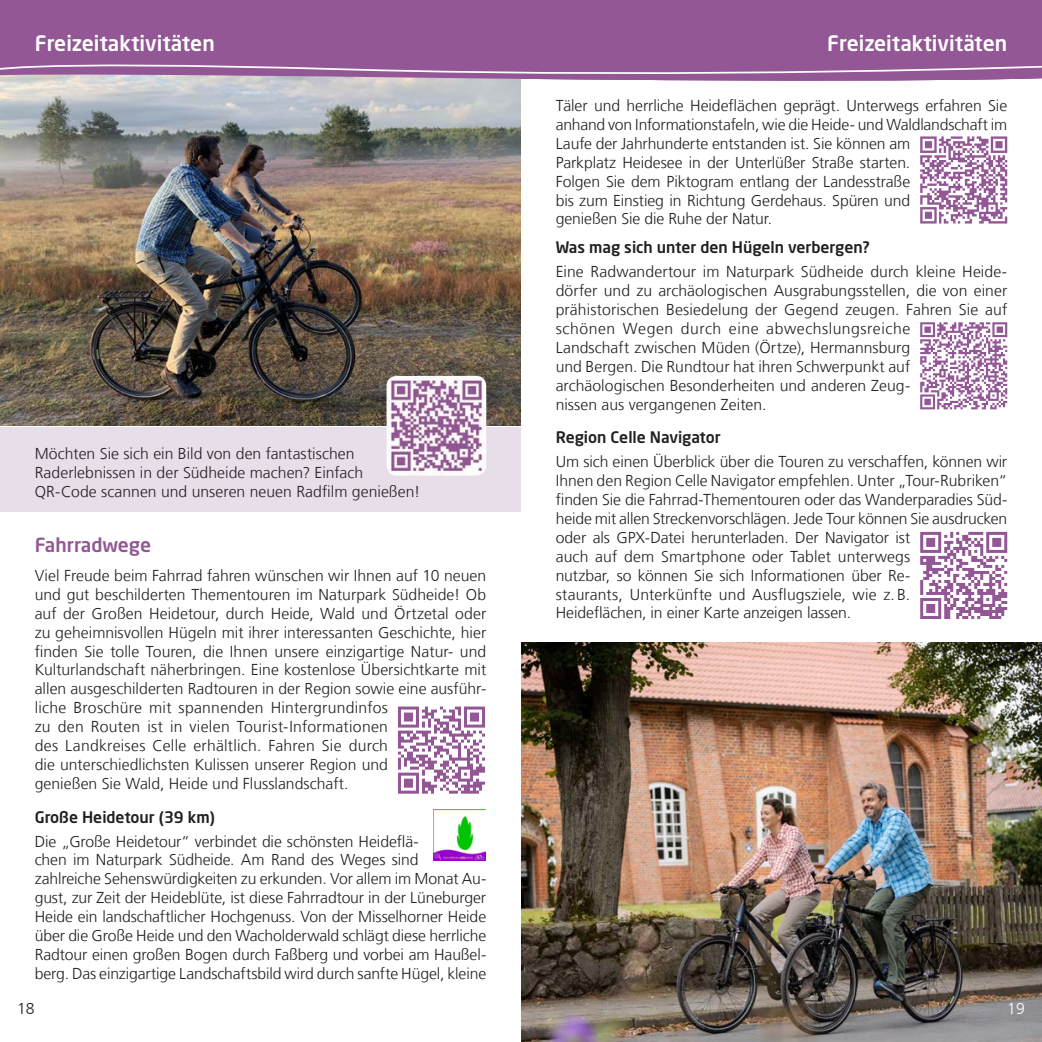
<style>
.page{position:relative;width:1042px;height:1042px;background:#fff}
.page>*{position:absolute;margin:0;border:0;box-sizing:border-box;transform-origin:0 0}
.t1{font:500 21px "Neo Sans Pro";color:#fff}
.t2{font:500 19.25px "Neo Sans Pro";color:#935796}
.t3{font:300 15.75px/18.9px "Frutiger LT Com";color:#231f20}
.t4{font:500 15.75px "Neo Sans Pro";color:#231f20}
.t5{font:300 15.75px "Frutiger LT Com";color:#fff}
</style>
<div class="page">
<div style="left:0;top:427px;width:521px;height:85px;background:#e8deea"></div>
<img style="left:0;top:84px;width:521px;height:342px">
<img style="left:434px;top:809px;width:51px;height:51px">
<svg style="left:0;top:0;width:1042px;height:84px;background:#98609b"></svg>
<svg style="left:0;top:58px;width:1042px;height:21px;background:#a06da2"></svg>
<img style="left:386px;top:376px;width:100px;height:99px">
<svg style="left:398px;top:706px;width:87px;height:87px"></svg>
<svg style="left:920px;top:136px;width:87px;height:87px"></svg>
<svg style="left:920px;top:322px;width:87px;height:87px"></svg>
<svg style="left:920px;top:532px;width:87px;height:87px"></svg>
<img style="left:521px;top:642px;width:521px;height:400px">
<h1 class="t1" style="left:35px;top:30px;width:182px">Freizeitaktivitäten</h1>
<h1 class="t1" style="left:827px;top:30px;width:182px">Freizeitaktivitäten</h1>
<p class="t3" style="left:35px;top:444px;width:387px">Möchten Sie sich ein Bild von den fantastischen<br>Raderlebnissen in der Südheide machen? Einfach<br>QR-Code scannen und unseren neuen Radfilm genießen!</p>
<p class="t2" style="left:35px;top:533px;width:118px">Fahrradwege</p>
<p class="t3" style="left:35px;top:566px;width:453px">Viel Freude beim Fahrrad fahren wünschen wir Ihnen auf 10 neuen und gut beschilderten Thementouren im Naturpark Südheide! Ob auf der Großen Heidetour, durch Heide, Wald und Örtzetal oder zu geheimnisvollen Hügeln mit ihrer interessanten Geschichte, hier finden Sie tolle Touren, die Ihnen unsere einzigartige Natur- und Kulturlandschaft näherbringen. Eine kostenlose Übersichtkarte mit allen ausgeschilderten Radtouren in der Region sowie eine ausführ&shy;liche Broschüre mit spannenden Hintergrundinfos<br>zu den Routen ist in vielen Tourist-Informationen<br>des Landkreises Celle erhältlich. Fahren Sie durch<br>die unterschiedlichsten Kulissen unserer Region und<br>genießen Sie Wald, Heide und Flusslandschaft.</p>
<p class="t4" style="left:35px;top:807px;width:182px">Große Heidetour (39 km)</p>
<p class="t3" style="left:35px;top:832px;width:453px">Die „Große Heidetour“ verbindet die schönsten Heideflä-<br>chen im Naturpark Südheide. Am Rand des Weges sind zahlreiche Sehenswürdigkeiten zu erkunden. Vor allem im Monat Au&shy;gust, zur Zeit der Heideblüte, ist diese Fahrradtour in der Lüneburger Heide ein landschaftlicher Hochgenuss. Von der Misselhorner Heide über die Große Heide und den Wacholderwald schlägt diese herrliche Radtour einen großen Bogen durch Faßberg und vorbei am Haußel&shy;berg. Das einzigartige Landschaftsbild wird durch sanfte Hügel, kleine</p>
<p class="t3" style="left:556px;top:96px;width:453px">Täler und herrliche Heideflächen geprägt. Unterwegs erfahren Sie anhand von Informationstafeln, wie die Heide- und Waldlandschaft im Laufe der Jahrhunderte entstanden ist. Sie können am<br>Parkplatz Heidesee in der Unterlüßer Straße starten.<br>Folgen Sie dem Piktogram entlang der Landesstraße<br>bis zum Einstieg in Richtung Gerdehaus. Spüren und<br>genießen Sie die Ruhe der Natur.</p>
<p class="t4" style="left:556px;top:237px;width:315px">Was mag sich unter den Hügeln verbergen?</p>
<p class="t3" style="left:556px;top:262px;width:453px">Eine Radwandertour im Naturpark Südheide durch kleine Heide&shy;dörfer und zu archäologischen Ausgrabungsstellen, die von einer prähistorischen Besiedelung der Gegend zeugen. Fahren Sie auf schönen Wegen durch eine abwechslungsreiche<br>Landschaft zwischen Müden (Örtze), Hermannsburg<br>und Bergen. Die Rundtour hat ihren Schwerpunkt auf archäologischen Besonderheiten und anderen Zeug-<br>nissen aus vergangenen Zeiten.</p>
<p class="t4" style="left:556px;top:427px;width:167px">Region Celle Navigator</p>
<p class="t3" style="left:556px;top:452px;width:453px">Um sich einen Überblick über die Touren zu verschaffen, können wir Ihnen den Region Celle Navigator empfehlen. Unter „Tour-Rubriken“ finden Sie die Fahrrad-Thementouren oder das Wanderparadies Süd&shy;heide mit allen Streckenvorschlägen. Jede Tour können Sie ausdrucken oder als GPX-Datei herunterladen. Der Navigator ist<br>auch auf dem Smartphone oder Tablet unterwegs<br>nutzbar, so können Sie sich Informationen über Re-<br>staurants, Unterkünfte und Ausflugsziele, wie z.B.<br>Heideflächen, in einer Karte anzeigen lassen.</p>
<p class="t3" style="left:17px;top:999px;width:19px">18</p>
<p class="t5" style="left:1007px;top:999px;width:19px">19</p>
</div>
